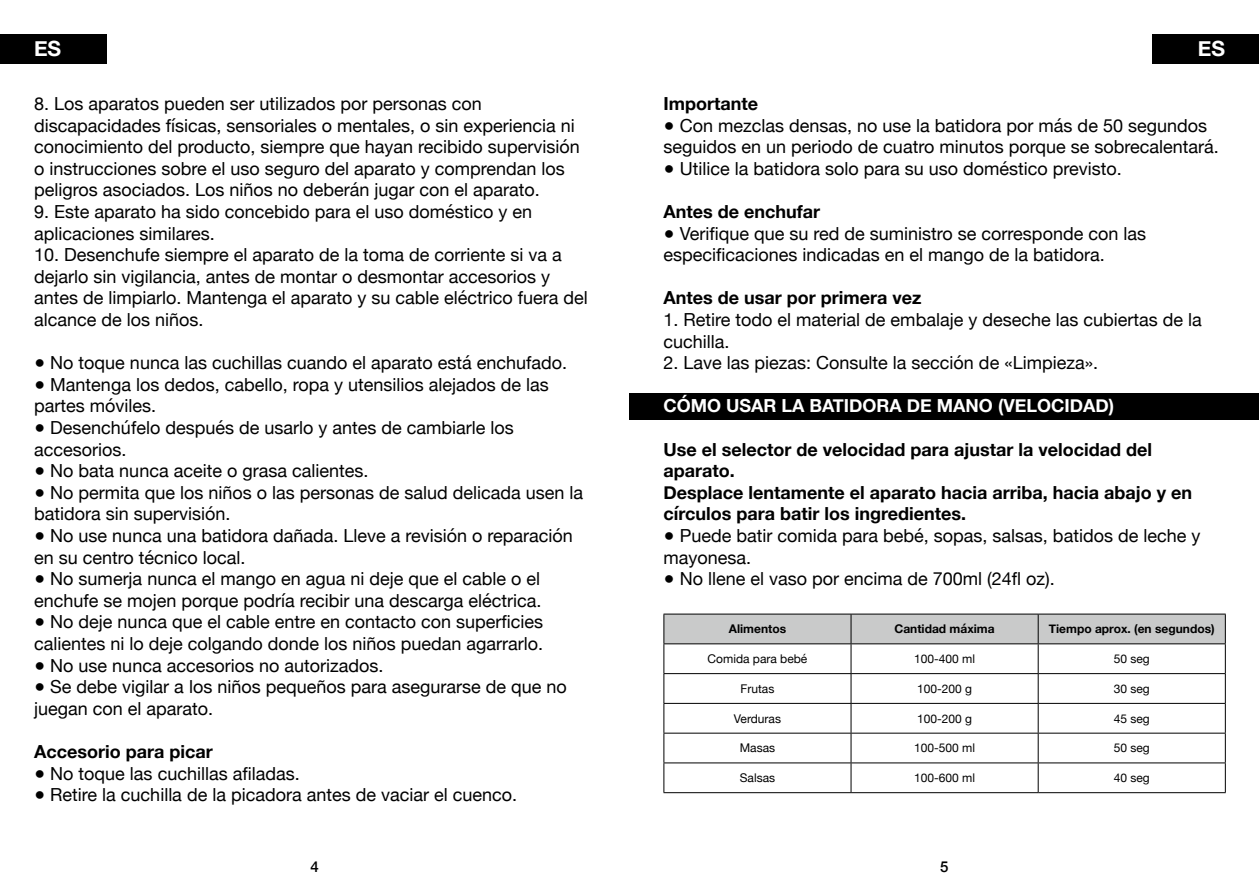
<style>
.page{position:relative;width:1259px;height:893px;background:#fff}
.page>*{position:absolute;margin:0;border:0;box-sizing:border-box;transform-origin:0 0}
.t1{font:700 21px "Helvetica Neue";color:#fff}
.t2{font:18px/21.6px "Helvetica Neue";color:#000}
.t3{font:700 18px/21.6px "Helvetica Neue";color:#000}
.t4{font:700 18px "Helvetica Neue";color:#fff}
.t5{font:500 15px "Helvetica Neue";color:#000}
.t6{font:12px "Helvetica Neue";color:#000}
.t7{font:700 12px "Helvetica Neue";color:#000}
</style>
<div class="page">
<div style="left:1152px;top:34px;width:107px;height:30px;background:#000"></div>
<div style="left:0;top:34px;width:106px;height:30px;background:#000"></div>
<div style="left:629px;top:393px;width:630px;height:26px;background:#000"></div>
<hr style="left:1038px;top:792px;width:187px;height:1px;background:#000">
<hr style="left:663px;top:792px;width:188px;height:1px;background:#000">
<svg style="left:663px;top:614px;width:563px;height:178px"></svg>
<hr style="left:851px;top:792px;width:187px;height:1px;background:#000">
<p class="t1" style="left:34px;top:32px;width:29px">ES</p>
<p class="t1" style="left:1197px;top:32px;width:29px">ES</p>
<p class="t2" style="left:34px;top:94px;width:547px">8. Los aparatos pueden ser utilizados por personas con discapacidades físicas, sensoriales o mentales, o sin experiencia ni conocimiento del producto, siempre que hayan recibido supervisión o instrucciones sobre el uso seguro del aparato y comprendan los peligros asociados. Los niños no deberán jugar con el aparato.</p>
<p class="t2" style="left:34px;top:202px;width:500px">9. Este aparato ha sido concebido para el uso doméstico y en aplicaciones similares.</p>
<p class="t2" style="left:34px;top:245px;width:555px">10. Desenchufe siempre el aparato de la toma de corriente si va a dejarlo sin vigilancia, antes de montar o desmontar accesorios y antes de limpiarlo. Mantenga el aparato y su cable eléctrico fuera del alcance de los niños.</p>
<p class="t2" style="left:34px;top:353px;width:535px">● No toque nunca las cuchillas cuando el aparato está enchufado.</p>
<p class="t2" style="left:34px;top:375px;width:516px">● Mantenga los dedos, cabello, ropa y utensilios alejados de las partes móviles.</p>
<p class="t2" style="left:34px;top:418px;width:481px">● Desenchúfelo después de usarlo y antes de cambiarle los accesorios.</p>
<p class="t2" style="left:34px;top:461px;width:336px">● No bata nunca aceite o grasa calientes.</p>
<p class="t2" style="left:34px;top:483px;width:551px">● No permita que los niños o las personas de salud delicada usen la batidora sin supervisión.</p>
<p class="t2" style="left:34px;top:526px;width:540px">● No use nunca una batidora dañada. Lleve a revisión o reparación en su centro técnico local.</p>
<p class="t2" style="left:34px;top:569px;width:509px">● No sumerja nunca el mango en agua ni deje que el cable o el enchufe se mojen porque podría recibir una descarga eléctrica.</p>
<p class="t2" style="left:34px;top:612px;width:511px">● No deje nunca que el cable entre en contacto con superficies calientes ni lo deje colgando donde los niños puedan agarrarlo.</p>
<p class="t2" style="left:34px;top:655px;width:351px">● No use nunca accesorios no autorizados.</p>
<p class="t2" style="left:34px;top:677px;width:534px">● Se debe vigilar a los niños pequeños para asegurarse de que no juegan con el aparato.</p>
<p class="t3" style="left:34px;top:741px;width:180px">Accesorio para picar</p>
<p class="t2" style="left:34px;top:763px;width:267px">● No toque las cuchillas afiladas.</p>
<p class="t2" style="left:34px;top:785px;width:484px">● Retire la cuchilla de la picadora antes de vaciar el cuenco.</p>
<p class="t3" style="left:663px;top:93px;width:96px">Importante</p>
<p class="t2" style="left:663px;top:115px;width:557px">● Con mezclas densas, no use la batidora por más de 50 segundos seguidos en un periodo de cuatro minutos porque se sobrecalentará.</p>
<p class="t2" style="left:663px;top:159px;width:460px">● Utilice la batidora solo para su uso doméstico previsto.</p>
<p class="t3" style="left:663px;top:201px;width:158px">Antes de enchufar</p>
<p class="t2" style="left:663px;top:223px;width:484px">● Verifique que su red de suministro se corresponde con las especificaciones indicadas en el mango de la batidora.</p>
<p class="t3" style="left:663px;top:288px;width:260px">Antes de usar por primera vez</p>
<p class="t2" style="left:663px;top:310px;width:540px">1. Retire todo el material de embalaje y deseche las cubiertas de la cuchilla.</p>
<p class="t2" style="left:663px;top:353px;width:436px">2. Lave las piezas: Consulte la sección de «Limpieza».</p>
<p class="t4" style="left:663px;top:392px;width:452px">CÓMO USAR LA BATIDORA DE MANO (VELOCIDAD)</p>
<p class="t3" style="left:663px;top:439px;width:530px">Use el selector de velocidad para ajustar la velocidad del aparato.<br>Desplace lentamente el aparato hacia arriba, hacia abajo y en círculos para batir los ingredientes.</p>
<p class="t2" style="left:663px;top:526px;width:538px">● Puede batir comida para bebé, sopas, salsas, batidos de leche y mayonesa.</p>
<p class="t2" style="left:663px;top:569px;width:393px">● No llene el vaso por encima de 700ml (24fl oz).</p>
<p class="t7" style="left:729px;top:620px;width:59px">Alimentos</p>
<p class="t7" style="left:894px;top:620px;width:102px">Cantidad máxima</p>
<p class="t7" style="left:1049px;top:620px;width:167px">Tiempo aprox. (en segundos)</p>
<p class="t6" style="left:707px;top:650px;width:101px">Comida para bebé</p>
<p class="t6" style="left:914px;top:650px;width:62px">100-400 ml</p>
<p class="t6" style="left:1113px;top:650px;width:38px">50 seg</p>
<p class="t6" style="left:740px;top:680px;width:35px">Frutas</p>
<p class="t6" style="left:917px;top:680px;width:56px">100-200 g</p>
<p class="t6" style="left:1113px;top:680px;width:38px">30 seg</p>
<p class="t6" style="left:734px;top:710px;width:49px">Verduras</p>
<p class="t6" style="left:917px;top:710px;width:56px">100-200 g</p>
<p class="t6" style="left:1113px;top:710px;width:38px">45 seg</p>
<p class="t6" style="left:740px;top:739px;width:37px">Masas</p>
<p class="t6" style="left:914px;top:739px;width:62px">100-500 ml</p>
<p class="t6" style="left:1113px;top:739px;width:38px">50 seg</p>
<p class="t6" style="left:740px;top:769px;width:37px">Salsas</p>
<p class="t6" style="left:914px;top:769px;width:62px">100-600 ml</p>
<p class="t6" style="left:1113px;top:769px;width:38px">40 seg</p>
<p class="t5" style="left:310px;top:854px;width:10px">4</p>
<p class="t5" style="left:940px;top:854px;width:10px">5</p>
</div>
